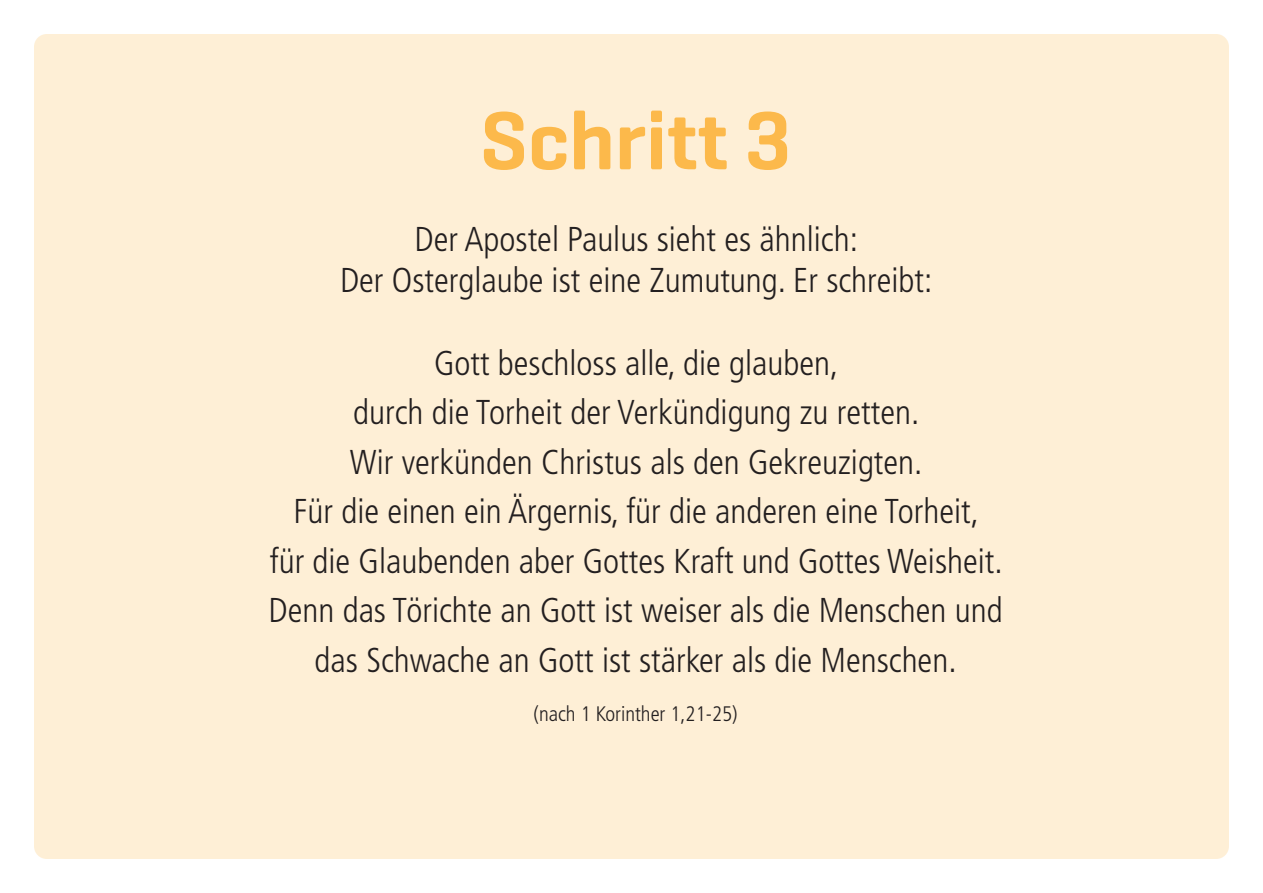
<style>
.page{position:relative;width:1263px;height:893px;background:#fff}
.page>*{position:absolute;margin:0;border:0;box-sizing:border-box;transform-origin:0 0}
.t1{font:600 84px "Geogrotesque";color:#fcb94b}
.t2{font:300 condensed 34.5px "Frutiger LT Pro";color:#231f20}
.t3{font:300 condensed 21px "Frutiger LT Pro";color:#231f20}
</style>
<div class="page">
<div style="left:34px;top:34px;width:1195px;height:825px;background:#feefd6;border-radius:13px"></div>
<p class="t1" style="left:480px;top:103px;width:313px">Schritt 3</p>
<p class="t2" style="left:414px;top:225px;width:445px">Der Apostel Paulus sieht es ähnlich:</p>
<p class="t2" style="left:340px;top:266px;width:594px">Der Osterglaube ist eine Zumutung. Er schreibt:</p>
<p class="t2" style="left:434px;top:349px;width:406px">Gott beschloss alle, die glauben,</p>
<p class="t2" style="left:353px;top:399px;width:568px">durch die Torheit der Verkündigung zu retten.</p>
<p class="t2" style="left:350px;top:448px;width:574px">Wir verkünden Christus als den Gekreuzigten.</p>
<p class="t2" style="left:293px;top:498px;width:687px">Für die einen ein Ärgernis, für die anderen eine Torheit,</p>
<p class="t2" style="left:270px;top:547px;width:734px">für die Glaubenden aber Gottes Kraft und Gottes Weisheit.</p>
<p class="t2" style="left:269px;top:597px;width:735px">Denn das Törichte an Gott ist weiser als die Menschen und</p>
<p class="t2" style="left:315px;top:646px;width:643px">das Schwache an Gott ist stärker als die Menschen.</p>
<p class="t3" style="left:534px;top:706px;width:205px">(nach 1 Korinther 1,21-25)</p>
</div>
